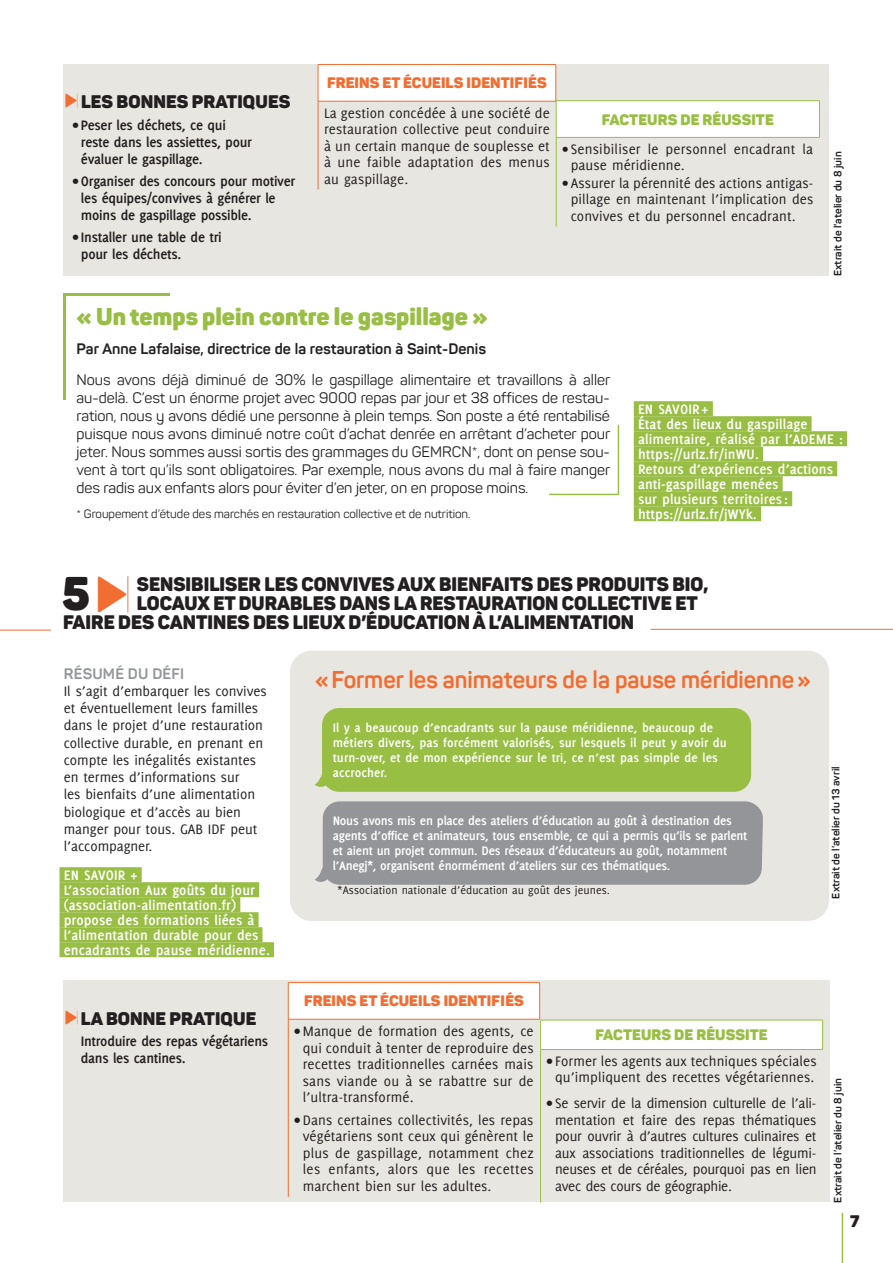
<style>
.page{position:relative;width:893px;height:1263px;background:#fff}
.page>*{position:absolute;margin:0;border:0;box-sizing:border-box;transform-origin:0 0}
.t1{font:46.5px "Panton Black Caps";color:#231f20}
.t2{font:700 24px "Panton";color:#f26d31;scale:.96 1}
.t3{font:900 24px "Panton";color:#99be44}
.t4{font:19.35px "Panton Black Caps";color:#231f20}
.t5{font:18px "Panton Black Caps";letter-spacing:.005em;color:#231f20}
.t6{font:900 16.5px "Panton";color:#231f20}
.t7{font:15px/16.5px "Delicious";letter-spacing:.005em;color:#231f20;text-align:justify}
.t8{font:15px/18px "Panton";color:#231f20;text-align:justify}
.t9{font:700 15px/15px "Delicious";letter-spacing:.005em;color:#fff}
.t10{font:700 15px/17.2px "Delicious";letter-spacing:-.02em;color:#231f20}
.t11{font:700 15px "Panton";letter-spacing:.005em;color:#231f20}
.t12{font:15px "Panton Black Caps";letter-spacing:.005em;color:#f26d31}
.t13{font:15px "Panton Black Caps";letter-spacing:.005em;color:#99be44}
.t14{font:700 15px "Panton";letter-spacing:.015em;color:#939598}
.t15{font:700 13.5px/15px "Delicious";letter-spacing:-.02em;color:#fff}
.t16{font:700 13.5px/15px "Delicious";letter-spacing:.005em;color:#fff}
.t17{font:12px "Panton";color:#231f20}
.t18{font:12px "Delicious";letter-spacing:.005em;color:#231f20}
.t19{font:700 10.5px "Panton";letter-spacing:.005em;color:#231f20}
.s1{font-family:"Panton Icons C Fill";color:#f26d31}
.s2{font-weight:700}
</style>
<div class="page">
<hr style="left:842px;top:1213px;width:1px;height:50px;background:#99be44">
<div style="left:64px;top:64px;width:765px;height:212px;background:#e8e6e1"></div>
<div style="left:318px;top:65px;width:238px;height:36px;background:#fff"></div>
<hr style="left:318px;top:64px;width:238px;height:1px;background:#f26d31">
<hr style="left:318px;top:65px;width:1px;height:36px;background:#f26d31">
<hr style="left:556px;top:65px;width:1px;height:36px;background:#f26d31">
<hr style="left:318px;top:101px;width:238px;height:1px;background:#f26d31">
<hr style="left:318px;top:101px;width:1px;height:89px;background:#f26d31">
<div style="left:556px;top:101px;width:263px;height:36px;background:#fff"></div>
<hr style="left:556px;top:138px;width:1px;height:89px;background:#99be44">
<hr style="left:556px;top:100px;width:264px;height:1px;background:#99be44">
<hr style="left:556px;top:101px;width:1px;height:36px;background:#99be44">
<hr style="left:819px;top:101px;width:1px;height:36px;background:#99be44">
<hr style="left:556px;top:137px;width:264px;height:1px;background:#99be44">
<div style="left:64px;top:294px;width:106px;height:106px;background:#99be44"></div>
<div style="left:66px;top:296px;width:106px;height:106px;background:#fff"></div>
<svg style="left:549px;top:425px;width:70px;height:70px"></svg>
<div style="left:634px;top:401px;width:79px;height:15px;background:#99be44"></div>
<div style="left:634px;top:416px;width:178px;height:15px;background:#99be44"></div>
<div style="left:634px;top:431px;width:213px;height:15px;background:#99be44"></div>
<div style="left:634px;top:446px;width:129px;height:15px;background:#99be44"></div>
<div style="left:634px;top:461px;width:203px;height:15px;background:#99be44"></div>
<div style="left:634px;top:476px;width:149px;height:15px;background:#99be44"></div>
<div style="left:634px;top:491px;width:158px;height:15px;background:#99be44"></div>
<div style="left:634px;top:506px;width:127px;height:15px;background:#99be44"></div>
<hr style="left:651px;top:629px;width:242px;height:1px;background:#f26d31">
<div style="left:290px;top:651px;width:539px;height:270px;background:#e8e6e1;border-radius:21px"></div>
<div style="left:315px;top:708px;width:436px;height:84px;background:#99be44"></div>
<div style="left:315px;top:801px;width:448px;height:84px;background:#939598"></div>
<div style="left:63px;top:981px;width:766px;height:221px;background:#e8e6e1"></div>
<div style="left:288px;top:982px;width:252px;height:37px;background:#fff"></div>
<hr style="left:288px;top:982px;width:252px;height:1px;background:#f26d31">
<hr style="left:288px;top:983px;width:1px;height:36px;background:#f26d31">
<hr style="left:539px;top:983px;width:1px;height:36px;background:#f26d31">
<hr style="left:288px;top:1019px;width:252px;height:1px;background:#f26d31">
<hr style="left:288px;top:1019px;width:1px;height:89px;background:#f26d31">
<hr style="left:288px;top:1108px;width:1px;height:89px;background:#f26d31">
<div style="left:541px;top:1020px;width:282px;height:29px;background:#fff"></div>
<hr style="left:540px;top:1050px;width:1px;height:42px;background:#99be44">
<hr style="left:540px;top:1092px;width:1px;height:110px;background:#99be44">
<hr style="left:540px;top:1020px;width:283px;height:1px;background:#99be44">
<svg style="left:540px;top:1020px;width:1px;height:29px"></svg>
<svg style="left:822px;top:1020px;width:1px;height:29px"></svg>
<hr style="left:540px;top:1049px;width:283px;height:1px;background:#99be44">
<div style="left:60px;top:867px;width:82px;height:15px;background:#99be44"></div>
<div style="left:60px;top:882px;width:199px;height:15px;background:#99be44"></div>
<div style="left:60px;top:897px;width:180px;height:15px;background:#99be44"></div>
<div style="left:60px;top:912px;width:199px;height:15px;background:#99be44"></div>
<div style="left:60px;top:927px;width:202px;height:15px;background:#99be44"></div>
<div style="left:60px;top:942px;width:214px;height:15px;background:#99be44"></div>
<hr style="left:0;top:630px;width:51px;height:1px;background:#f26d31">
<p class="t5" style="left:64px;top:90px;width:228px"><sup>J</sup>LES BONNES PRATIQUES</p>
<p class="t10" style="left:81px;top:116px;width:173px;text-indent:-9px">• Peser les déchets, ce qui reste dans les assiettes, pour évaluer le gaspillage.</p>
<p class="t10" style="left:81px;top:172px;width:216px;text-indent:-9px">• Organiser des concours pour motiver les équipes/convives à générer le moins de gaspillage possible.</p>
<p class="t10" style="left:81px;top:228px;width:142px;text-indent:-9px">• Installer une table de tri pour les déchets.</p>
<p class="t12" style="left:327px;top:73px;width:221px">FREINS ET ÉCUEILS IDENTIFIÉS</p>
<p class="t7" style="left:324px;top:104px;width:227px">La gestion concédée à une société de restauration collective peut conduire à un certain manque de souplesse et à une faible adaptation des menus au gaspillage.</p>
<p class="t13" style="left:602px;top:110px;width:174px">FACTEURS DE RÉUSSITE</p>
<p class="t7" style="left:571px;top:140px;width:244px;text-indent:-9px">• Sensibiliser le personnel encadrant la pause méridienne.</p>
<p class="t7" style="left:571px;top:174px;width:244px;text-indent:-9px">• Assurer la pérennité des actions antigas&shy;pillage en maintenant l’implication des convives et du personnel encadrant.</p>
<p class="t19" style="left:831px;top:276px;width:126px;rotate:-90deg">Extrait de l’atelier du 8 juin</p>
<h2 class="t3" style="left:77px;top:301px;width:413px">« Un temps plein contre le gaspillage »</h2>
<p class="t11" style="left:77px;top:340px;width:411px">Par Anne Lafalaise, directrice de la restauration à Saint-Denis</p>
<p class="t8" style="left:77px;top:371px;width:535px">Nous avons déjà diminué de 30% le gaspillage alimentaire et travaillons à aller au-delà. C’est un énorme projet avec 9000 repas par jour et 38 offices de restau&shy;ration, nous y avons dédié une personne à plein temps. Son poste a été rentabilisé puisque nous avons diminué notre coût d’achat denrée en arrêtant d’acheter pour jeter. Nous sommes aussi sortis des grammages du GEMRCN*, dont on pense sou&shy;vent à tort qu’ils sont obligatoires. Par exemple, nous avons du mal à faire manger des radis aux enfants alors pour éviter d’en jeter, on en propose moins.</p>
<p class="t17" style="left:77px;top:507px;width:395px">* Groupement d’étude des marchés en restauration collective et de nutrition.</p>
<p class="t9" style="left:638px;top:401px;width:206px">EN SAVOIR +<br>État des lieux du gaspillage alimentaire, réalisé par l’ADEME : https://urlz.fr/inWU.<br>Retours d’expériences d’actions anti-gaspillage menées<br>sur plusieurs territoires : https://urlz.fr/jWYk.</p>
<h1 class="t1" style="left:62px;top:564px;width:73px">5<span class="s1">J</span></h1>
<p class="t4" style="left:137px;top:571px;width:573px">SENSIBILISER LES CONVIVES AUX BIENFAITS DES PRODUITS BIO,</p>
<p class="t4" style="left:137px;top:591px;width:563px">LOCAUX ET DURABLES DANS LA RESTAURATION COLLECTIVE ET</p>
<p class="t4" style="left:63px;top:610px;width:573px">FAIRE DES CANTINES DES LIEUX D’ÉDUCATION À L’ALIMENTATION</p>
<p class="t14" style="left:64px;top:664px;width:122px">RÉSUMÉ DU DÉFI</p>
<p class="t7" style="left:64px;top:682px;width:204px;line-height:17.2px;text-align:left">Il s’agit d’embarquer les convives et éventuellement leurs familles dans le projet d’une restauration collective durable, en prenant en compte les inégalités existantes en termes d’informations sur<br>les bienfaits d’une alimentation biologique et d’accès au bien manger pour tous. GAB IDF peut l’accompagner.</p>
<h2 class="t2" style="left:315px;top:665px;width:518px">«Former les animateurs de la pause méridienne»</h2>
<p class="t16" style="left:333px;top:720px;width:396px">Il y a beaucoup d’encadrants sur la pause méridienne, beaucoup de métiers divers, pas forcément valorisés, sur lesquels il peut y avoir du turn-over, et de mon expérience sur le tri, ce n’est pas simple de les accrocher.</p>
<p class="t15" style="left:333px;top:813px;width:416px">Nous avons mis en place des ateliers d’éducation au goût à destination des agents d’office et animateurs, tous ensemble, ce qui a permis qu’ils se parlent et aient un projet commun. Des réseaux d’éducateurs au goût, notamment l’Anegj*, organisent énormément d’ateliers sur ces thématiques.</p>
<p class="t18" style="left:338px;top:883px;width:274px">*Association nationale d’éducation au goût des jeunes.</p>
<p class="t9" style="left:64px;top:867px;width:208px">EN SAVOIR +<br>L’association Aux goûts du jour (association-alimentation.fr) propose des formations liées à l’alimentation durable pour des encadrants de pause méridienne.</p>
<p class="t5" style="left:64px;top:1007px;width:194px"><sup>J</sup>LA BONNE PRATIQUE</p>
<p class="t10" style="left:81px;top:1032px;width:189px">Introduire des repas végétariens dans les cantines.</p>
<p class="t12" style="left:304px;top:991px;width:221px">FREINS ET ÉCUEILS IDENTIFIÉS</p>
<p class="t7" style="left:303px;top:1022px;width:232px;text-indent:-9px"><span class="s2">•</span>Manque de formation des agents, ce qui conduit à tenter de reproduire des recettes traditionnelles carnées mais sans viande ou à se rabattre sur de l’ultra-transformé.</p>
<p class="t7" style="left:303px;top:1111px;width:232px;text-indent:-9px"><span class="s2">•</span> Dans certaines collectivités, les repas végétariens sont ceux qui génèrent le plus de gaspillage, notamment chez les enfants, alors que les recettes marchent bien sur les adultes.</p>
<p class="t13" style="left:596px;top:1025px;width:174px">FACTEURS DE RÉUSSITE</p>
<p class="t7" style="left:547px;top:1052px;width:272px;text-align:center"><span class="s2">•</span> Former les agents aux techniques spéciales qu’impliquent des recettes végétariennes.</p>
<p class="t7" style="left:555px;top:1095px;width:263px;text-indent:-9px"><span class="s2">•</span> Se servir de la dimension culturelle de l’ali&shy;mentation et faire des repas thématiques pour ouvrir à d’autres cultures culinaires et aux associations traditionnelles de légumi&shy;neuses et de céréales, pourquoi pas en lien avec des cours de géographie.</p>
<p class="t19" style="left:829px;top:898px;width:133px;rotate:-90deg">Extrait de l’atelier du 13 avril</p>
<p class="t19" style="left:831px;top:1202px;width:126px;rotate:-90deg">Extrait de l’atelier du 8 juin</p>
<p class="t6" style="left:850px;top:1211px;width:11px">7</p>
</div>
